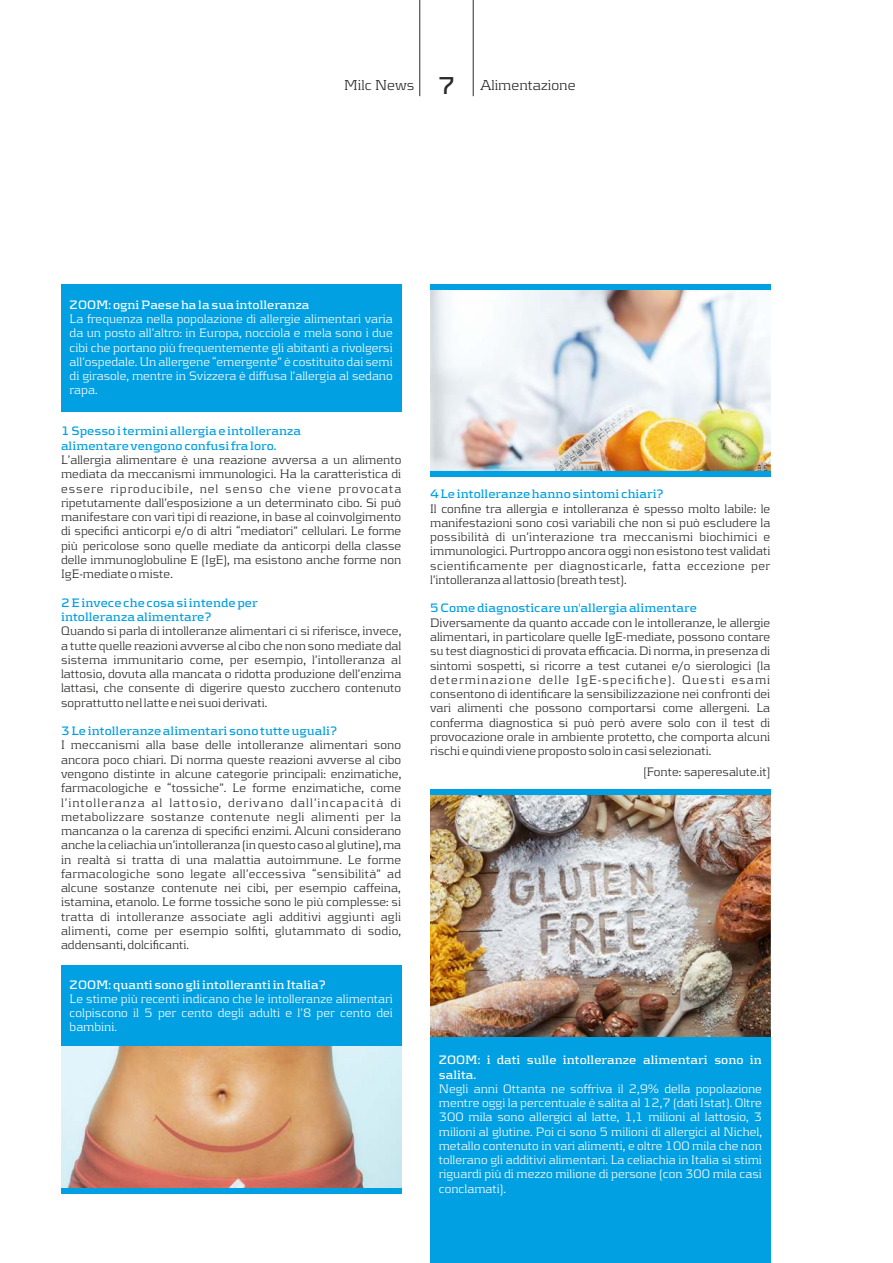
<style>
.page{position:relative;width:893px;height:1263px;background:#fff}
.page>*{position:absolute;margin:0;border:0;box-sizing:border-box;transform-origin:0 0}
.t1{font:300 15px "Kontrapunkt";color:#2b2a29}
.t2{font:300 12.75px/14.2px "Kontrapunkt";color:#2b2a29;text-align:justify}
.t3{font:300 12.75px/14.2px "Kontrapunkt";color:#fefefe;text-align:justify}
.t4{font:700 12.75px/14.2px "Kontrapunkt";color:#00a0e3}
.t5{font:700 12.75px/14.2px "Kontrapunkt";color:#fefefe}
.s1{font-weight:700;font-size:25.5px}
</style>
<div class="page">
<hr style="left:419px;top:0;width:1px;height:96px;background:#2b2a29">
<hr style="left:473px;top:0;width:1px;height:96px;background:#2b2a29">
<div style="left:61px;top:1188px;width:340px;height:6px;background:#00a0e3"></div>
<img style="left:61px;top:1046px;width:340px;height:142px">
<div style="left:430px;top:1033px;width:340px;height:230px;background:#00a0e3"></div>
<div style="left:61px;top:965px;width:340px;height:81px;background:#00a0e3"></div>
<div style="left:61px;top:284px;width:340px;height:128px;background:#00a0e3"></div>
<div style="left:430px;top:470px;width:340px;height:7px;background:#00a0e3"></div>
<div style="left:430px;top:284px;width:340px;height:7px;background:#00a0e3"></div>
<img style="left:430px;top:291px;width:340px;height:179px">
<div style="left:430px;top:789px;width:340px;height:7px;background:#00a0e3"></div>
<img style="left:430px;top:796px;width:340px;height:241px">
<p class="t1" style="left:344px;top:78px;width:233px">Milc News <span class="s1">7</span> Alimentazione</p>
<p class="t5" style="left:70px;top:298px;width:241px">ZOOM: ogni Paese ha la sua intolleranza</p>
<p class="t3" style="left:70px;top:312px;width:325px">La frequenza nella popolazione di allergie alimentari varia da un posto all’altro: in Europa, nocciola e mela sono i due cibi che portano più frequentemente gli abitanti a rivolgersi all’ospedale. Un allergene “emergente” è costituito dai semi di girasole, mentre in Svizzera è diffusa l’allergia al sedano rapa.</p>
<p class="t4" style="left:61px;top:424px;width:242px">1 Spesso i termini allergia e intolleranza alimentare vengono confusi fra loro.</p>
<p class="t2" style="left:61px;top:453px;width:342px">L’allergia alimentare è una reazione avversa a un alimento mediata da meccanismi immunologici. Ha la caratteristica di essere riproducibile, nel senso che viene provocata ripetutamente dall’esposizione a un determinato cibo. Si può manifestare con vari tipi di reazione, in base al coinvolgimento di specifici anticorpi e/o di altri “mediatori” cellulari. Le forme più pericolose sono quelle mediate da anticorpi della classe delle immunoglobuline E (IgE), ma esistono anche forme non IgE-mediate o miste.</p>
<p class="t4" style="left:61px;top:610px;width:152px">intolleranza alimentare?</p>
<p class="t2" style="left:61px;top:624px;width:342px">Quando si parla di intolleranze alimentari ci si riferisce, invece, a tutte quelle reazioni avverse al cibo che non sono mediate dal sistema immunitario come, per esempio, l’intolleranza al lattosio, dovuta alla mancata o ridotta produzione dell’enzima lattasi, che consente di digerire questo zucchero contenuto soprattutto nel latte e nei suoi derivati.</p>
<p class="t2" style="left:61px;top:738px;width:342px">I meccanismi alla base delle intolleranze alimentari sono ancora poco chiari. Di norma queste reazioni avverse al cibo vengono distinte in alcune categorie principali: enzimatiche, farmacologiche e “tossiche”. Le forme enzimatiche, come l’intolleranza al lattosio, derivano dall’incapacità di metabolizzare sostanze contenute negli alimenti per la mancanza o la carenza di specifici enzimi. Alcuni considerano anche la celiachia un’intolleranza (in questo caso al glutine), ma in realtà si tratta di una malattia autoimmune. Le forme farmacologiche sono legate all’eccessiva “sensibilità” ad alcune sostanze contenute nei cibi, per esempio caffeina, istamina, etanolo. Le forme tossiche sono le più complesse: si tratta di intolleranze associate agli additivi aggiunti agli alimenti, come per esempio solfiti, glutammato di sodio, addensanti, dolcificanti.</p>
<p class="t4" style="left:61px;top:596px;width:198px">2 E invece che cosa si intende per</p>
<p class="t4" style="left:61px;top:724px;width:278px">3 Le intolleranze alimentari sono tutte uguali?</p>
<p class="t5" style="left:70px;top:978px;width:258px">ZOOM: quanti sono gli intolleranti in Italia?</p>
<p class="t3" style="left:70px;top:992px;width:325px">Le stime più recenti indicano che le intolleranze alimentari colpiscono il 5 per cento degli adulti e l’8 per cento dei bambini.</p>
<p class="t4" style="left:430px;top:487px;width:235px">4 Le intolleranze hanno sintomi chiari?</p>
<p class="t2" style="left:430px;top:502px;width:342px">Il confine tra allergia e intolleranza è spesso molto labile: le manifestazioni sono così variabili che non si può escludere la possibilità di un’interazione tra meccanismi biochimici e immunologici. Purtroppo ancora oggi non esistono test validati scientificamente per diagnosticarle, fatta eccezione per l’intolleranza al lattosio (breath test).</p>
<p class="t4" style="left:430px;top:601px;width:268px">5 Come diagnosticare un'allergia alimentare</p>
<p class="t2" style="left:430px;top:616px;width:342px">Diversamente da quanto accade con le intolleranze, le allergie alimentari, in particolare quelle IgE-mediate, possono contare su test diagnostici di provata efficacia. Di norma, in presenza di sintomi sospetti, si ricorre a test cutanei e/o sierologici (la determinazione delle IgE-specifiche). Questi esami consentono di identificare la sensibilizzazione nei confronti dei vari alimenti che possono comportarsi come allergeni. La conferma diagnostica si può però avere solo con il test di provocazione orale in ambiente protetto, che comporta alcuni rischi e quindi viene proposto solo in casi selezionati.</p>
<p class="t2" style="left:643px;top:765px;width:128px">[Fonte: saperesalute.it]</p>
<p class="t5" style="left:439px;top:1053px;width:325px">ZOOM: i dati sulle intolleranze alimentari sono in salita.</p>
<p class="t3" style="left:439px;top:1082px;width:325px">Negli anni Ottanta ne soffriva il 2,9% della popolazione mentre oggi la percentuale è salita al 12,7 (dati Istat). Oltre 300 mila sono allergici al latte, 1,1 milioni al lattosio, 3 milioni al glutine. Poi ci sono 5 milioni di allergici al Nichel, metallo contenuto in vari alimenti, e oltre 100 mila che non tollerano gli additivi alimentari. La celiachia in Italia si stimi riguardi più di mezzo milione di persone (con 300 mila casi conclamati).</p>
</div>
